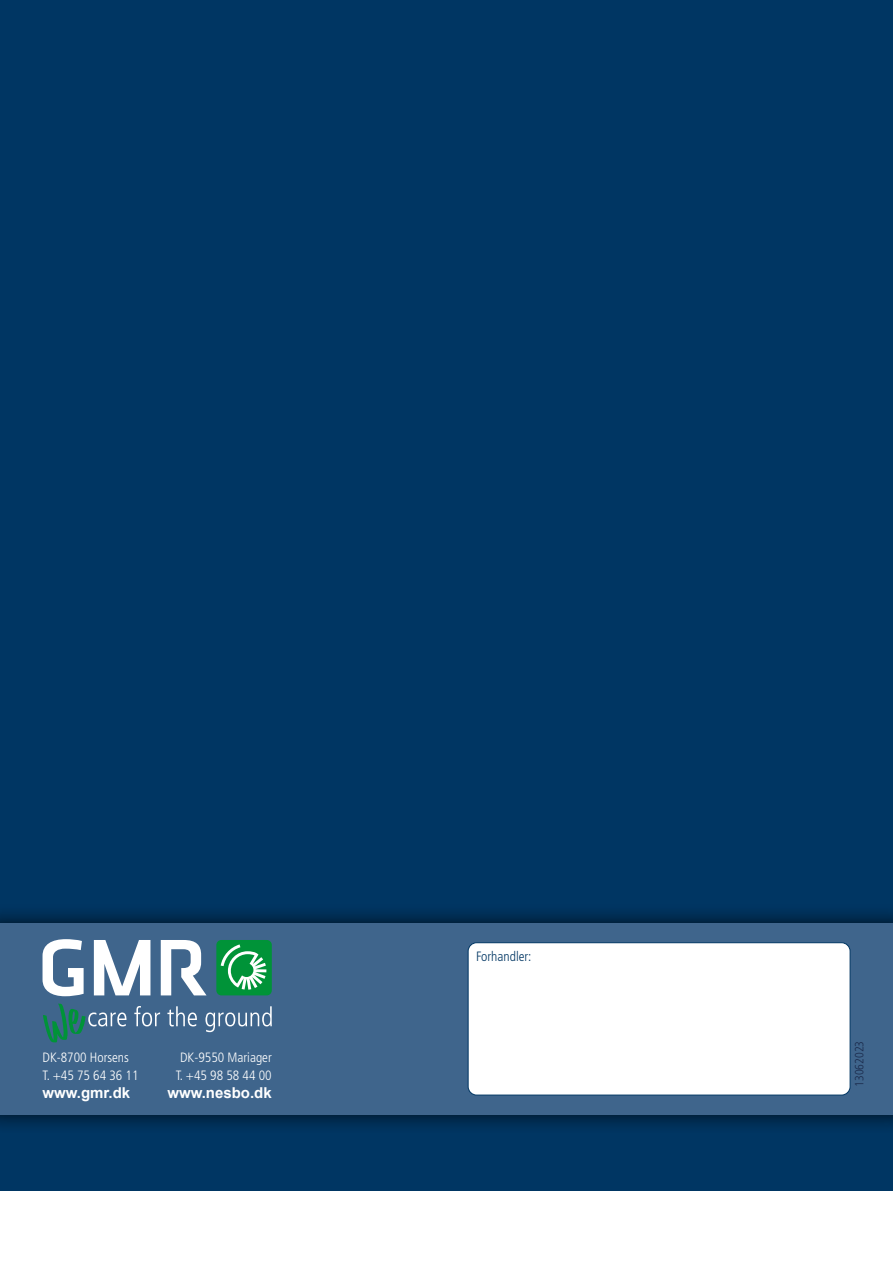
<style>
.page{position:relative;width:893px;height:1263px;background:#fff}
.page>*{position:absolute;margin:0;border:0;box-sizing:border-box;transform-origin:0 0}
.t1{font:700 15px "Arial";color:#fff}
.t2{font:300 condensed 13.5px/18px "Frutiger LT Std";color:#fff}
.t3{font:300 condensed 13.5px "Frutiger LT Std";color:#003663}
.t4{font:300 condensed 12px "Frutiger LT Std";color:#1a2a4b}
</style>
<div class="page">
<div style="left:0;top:0;width:893px;height:1191px;background:#003663"></div>
<div style="left:0;top:903px;width:893px;height:231px;background:#000;opacity:.75"></div>
<div style="left:0;top:923px;width:893px;height:191px;background:#3f658c"></div>
<div style="left:216px;top:940px;width:56px;height:55px;background:#009338;border-radius:5px"></div>
<svg style="left:221px;top:944px;width:45px;height:46px"></svg>
<svg style="left:94px;top:940px;width:56px;height:55px"></svg>
<svg style="left:161px;top:940px;width:45px;height:55px"></svg>
<svg style="left:43px;top:939px;width:41px;height:57px"></svg>
<svg style="left:134px;top:1006px;width:26px;height:20px"></svg>
<svg style="left:167px;top:1006px;width:30px;height:20px"></svg>
<svg style="left:205px;top:1006px;width:67px;height:26px"></svg>
<svg style="left:43px;top:1003px;width:83px;height:39px"></svg>
<div style="left:468px;top:943px;width:382px;height:152px;background:#fff;border-radius:9px"></div>
<div style="left:468px;top:942px;width:382px;height:153px;border:1px solid #003663;border-radius:9px"></div>
<p class="t2" style="left:43px;top:1048px;width:98px">DK-8700 Horsens<br>T. +45 75 64 36 11</p>
<p class="t1" style="left:43px;top:1082px;width:89px">www.gmr.dk</p>
<p class="t2" style="left:176px;top:1048px;width:98px;text-align:center">DK-9550 Mariager<br>T. +45 98 58 44 00</p>
<p class="t1" style="left:167px;top:1082px;width:106px">www.nesbo.dk</p>
<p class="t3" style="left:476px;top:949px;width:57px">Forhandler:</p>
<p class="t4" style="left:852px;top:1087px;width:48px;rotate:-90deg">13062023</p>
</div>
